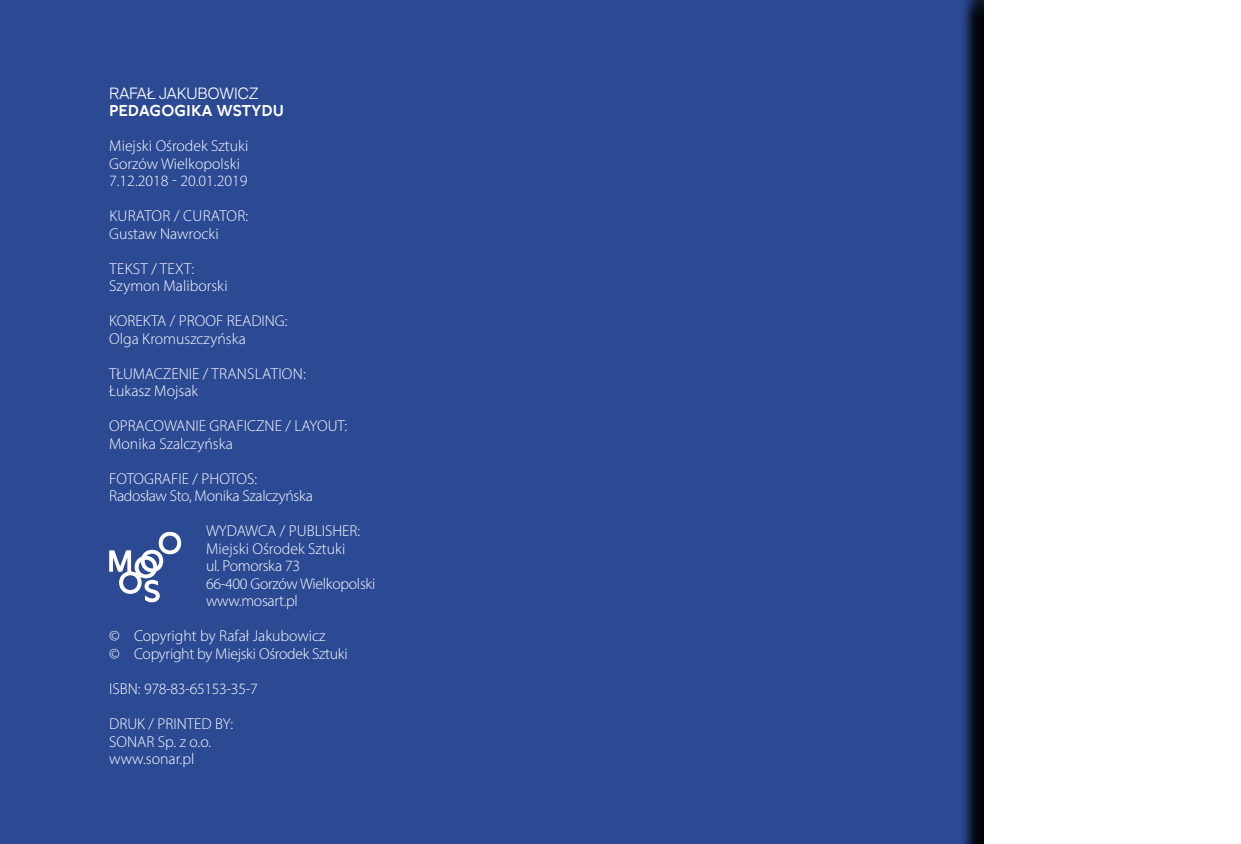
<style>
.page{position:relative;width:1241px;height:844px;background:#fff}
.page>*{position:absolute;margin:0;border:0;box-sizing:border-box;transform-origin:0 0}
.t1{font:300 15.75px/17.5px "Myriad Pro";color:#fff}
.t2{font:300 15.75px/17.5px "Myriad Pro";letter-spacing:-.02em;color:#fff}
.t3{font:600 15.75px "Lynstone";color:#fff}
.t4{font:300 15.75px "Suisse Intl";color:#fff}
</style>
<div class="page">
<div style="left:0;top:0;width:1240px;height:843px;background:#2c4993"></div>
<svg style="left:109px;top:531px;width:72px;height:71px"></svg>
<div style="left:961px;top:1px;width:279px;height:842px;background:#000;opacity:.75"></div>
<div style="left:984px;top:0;width:256px;height:843px;background:#fff"></div>
<p class="t4" style="left:109px;top:87px;width:151px">RAFAŁ JAKUBOWICZ</p>
<p class="t3" style="left:109px;top:101px;width:176px">PEDAGOGIKA WSTYDU</p>
<p class="t1" style="left:109px;top:138px;width:141px">Miejski Ośrodek Sztuki<br>Gorzów Wielkopolski<br>7.12.2018 - 20.01.2019</p>
<p class="t1" style="left:109px;top:208px;width:141px">KURATOR / CURATOR:<br>Gustaw Nawrocki</p>
<p class="t1" style="left:109px;top:260px;width:120px">TEKST / TEXT:<br>Szymon Maliborski</p>
<p class="t1" style="left:109px;top:313px;width:180px">KOREKTA / PROOF READING:<br>Olga Kromuszczyńska</p>
<p class="t1" style="left:109px;top:365px;width:198px">TłUMACZENIE / TRANSLATION: łukasz Mojsak</p>
<p class="t1" style="left:109px;top:418px;width:239px">OPRACOWANIE GRAFICZNE / LAYOUT:<br>Monika Szalczyńska</p>
<p class="t2" style="left:109px;top:470px;width:205px">FOTOGRAFIE / PHOTOS:<br>Radosław Sto, Monika Szalczyńska</p>
<p class="t1" style="left:206px;top:523px;width:171px">WYDAWCA / PUBLISHER:<br>Miejski Ośrodek Sztuki<br>ul. Pomorska 73<br>66-400 Gorzów Wielkopolski www.mosart.pl</p>
<p class="t1" style="left:109px;top:628px;width:240px">© Copyright by Rafał Jakubowicz<br>© Copyright by Miejski Ośrodek Sztuki</p>
<p class="t2" style="left:109px;top:680px;width:150px">ISBN: 978-83-65153-35-7</p>
<p class="t1" style="left:109px;top:715px;width:126px">DRUK / PRINTED BY:<br>SONAR Sp. z o.o. www.sonar.pl</p>
</div>
